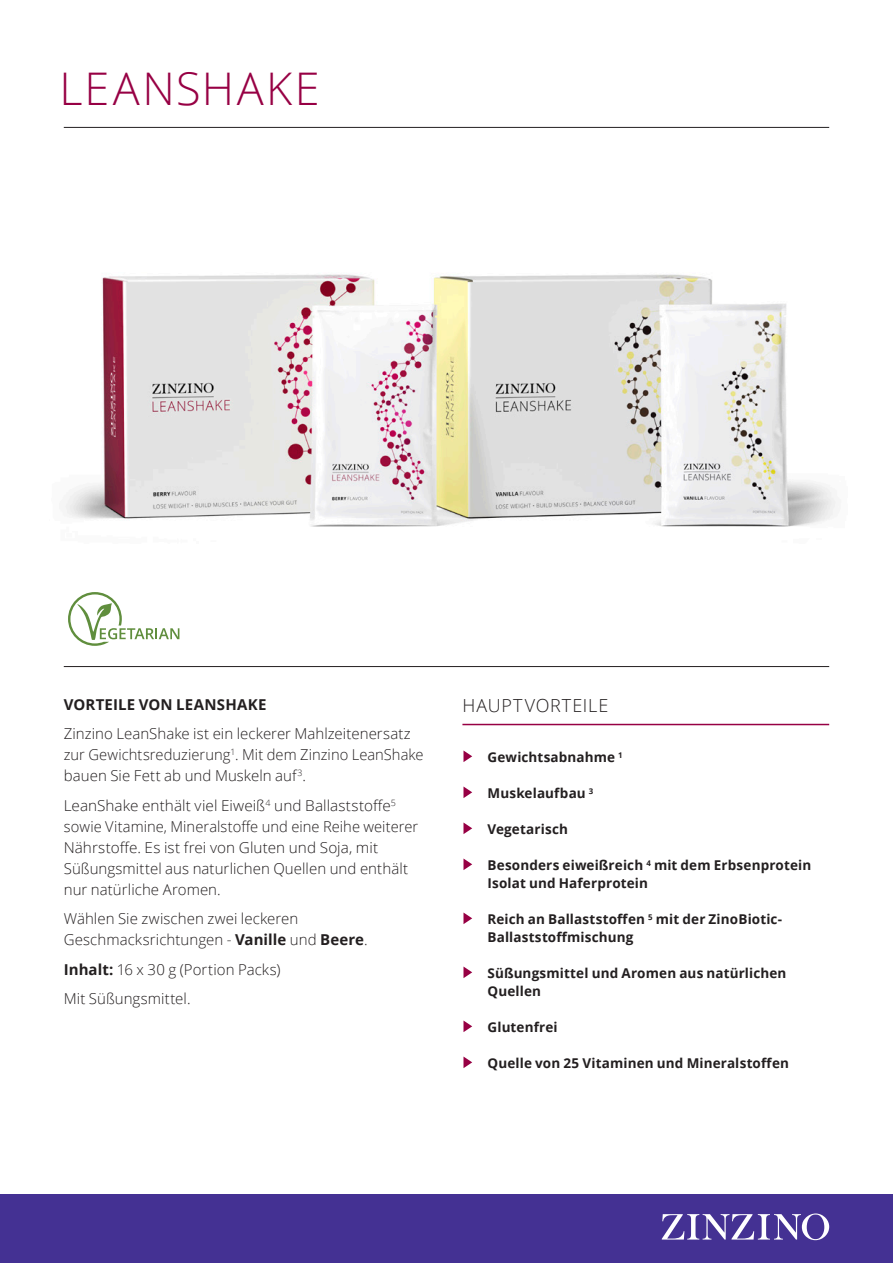
<style>
.page{position:relative;width:893px;height:1263px;background:#fff}
.page>*{position:absolute;margin:0;border:0;box-sizing:border-box;transform-origin:0 0}
.t1{font:300 45px "Open Sans";letter-spacing:.055em;color:#970044}
.t2{font:300 18px "Open Sans";letter-spacing:.05em;color:#231f20}
.Brödtext_ingress_Lig{font:300 15px/21px "Open Sans";letter-spacing:.005em;color:#231f20}
.t3{font:700 15px "Open Sans";letter-spacing:.015em;color:#231f20}
.Brödtext_Key_Benefit{font:700 13.5px/18px "Open Sans";letter-spacing:.01em;color:#231f20}
.s1{font-weight:700}
</style>
<div class="page">
<div style="left:0;top:1194px;width:893px;height:69px;background:#443193"></div>
<svg style="left:662px;top:1213px;width:167px;height:27px"></svg>
<hr style="left:64px;top:666px;width:765px;height:1px;background:#231f20">
<hr style="left:64px;top:127px;width:765px;height:1px;background:#231f20">
<img style="left:65px;top:274px;width:771px;height:253px">
<svg style="left:463px;top:750px;width:9px;height:12px"></svg>
<svg style="left:463px;top:786px;width:9px;height:12px"></svg>
<svg style="left:463px;top:822px;width:9px;height:12px"></svg>
<svg style="left:463px;top:858px;width:9px;height:12px"></svg>
<svg style="left:463px;top:912px;width:9px;height:12px"></svg>
<svg style="left:463px;top:966px;width:9px;height:12px"></svg>
<svg style="left:463px;top:1020px;width:9px;height:12px"></svg>
<svg style="left:463px;top:1056px;width:9px;height:12px"></svg>
<hr style="left:462px;top:724px;width:367px;height:1px;background:#970044">
<svg style="left:68px;top:592px;width:111px;height:54px"></svg>
<p class="t1" style="left:60px;top:57px;width:262px">LEANSHAKE</p>
<p class="t3" style="left:64px;top:693px;width:204px">VORTEILE VON LEANSHAKE</p>
<p class="Brödtext_ingress_Lig" style="left:64px;top:723px;width:361px">Zinzino LeanShake ist ein leckerer Mahlzeitenersatz zur Gewichtsreduzierung<sup>1</sup>. Mit dem Zinzino LeanShake bauen Sie Fett ab und Muskeln auf<sup>3</sup>.</p>
<p class="Brödtext_ingress_Lig" style="left:64px;top:794px;width:356px">LeanShake enthält viel Eiweiß<sup>4</sup> und Ballaststoffe<sup>5 </sup>sowie Vitamine, Mineralstoffe und eine Reihe weiterer Nährstoffe. Es ist frei von Gluten und Soja, mit Süßungsmittel aus naturlichen Quellen und enthält nur natürliche Aromen.</p>
<p class="Brödtext_ingress_Lig" style="left:64px;top:908px;width:305px">Wählen Sie zwischen zwei leckeren<br>Geschmacksrichtungen - <span class="s1">Vanille</span> und <span class="s1">Beere</span>.</p>
<p class="Brödtext_ingress_Lig" style="left:64px;top:958px;width:218px"><span class="s1">Inhalt:</span> 16 x 30 g (Portion Packs)</p>
<p class="Brödtext_ingress_Lig" style="left:64px;top:988px;width:128px">Mit Süßungsmittel.</p>
<p class="t2" style="left:462px;top:693px;width:147px">HAUPTVORTEILE</p>
<p class="Brödtext_Key_Benefit" style="left:487px;top:748px;width:137px">Gewichtsabnahme <sup>1</sup></p>
<p class="Brödtext_Key_Benefit" style="left:487px;top:784px;width:107px">Muskelaufbau <sup>3</sup></p>
<p class="Brödtext_Key_Benefit" style="left:487px;top:820px;width:82px">Vegetarisch</p>
<p class="Brödtext_Key_Benefit" style="left:487px;top:856px;width:325px">Besonders eiweißreich <sup>4</sup> mit dem Erbsenprotein<br>Isolat und Haferprotein</p>
<p class="Brödtext_Key_Benefit" style="left:487px;top:910px;width:296px">Reich an Ballaststoffen <sup>5</sup> mit der ZinoBiotic-<br>Ballaststoffmischung</p>
<p class="Brödtext_Key_Benefit" style="left:487px;top:964px;width:300px">Süßungsmittel und Aromen aus natürlichen<br>Quellen</p>
<p class="Brödtext_Key_Benefit" style="left:487px;top:1018px;width:72px">Glutenfrei</p>
<p class="Brödtext_Key_Benefit" style="left:487px;top:1054px;width:303px">Quelle von 25 Vitaminen und Mineralstoffen</p>
</div>
